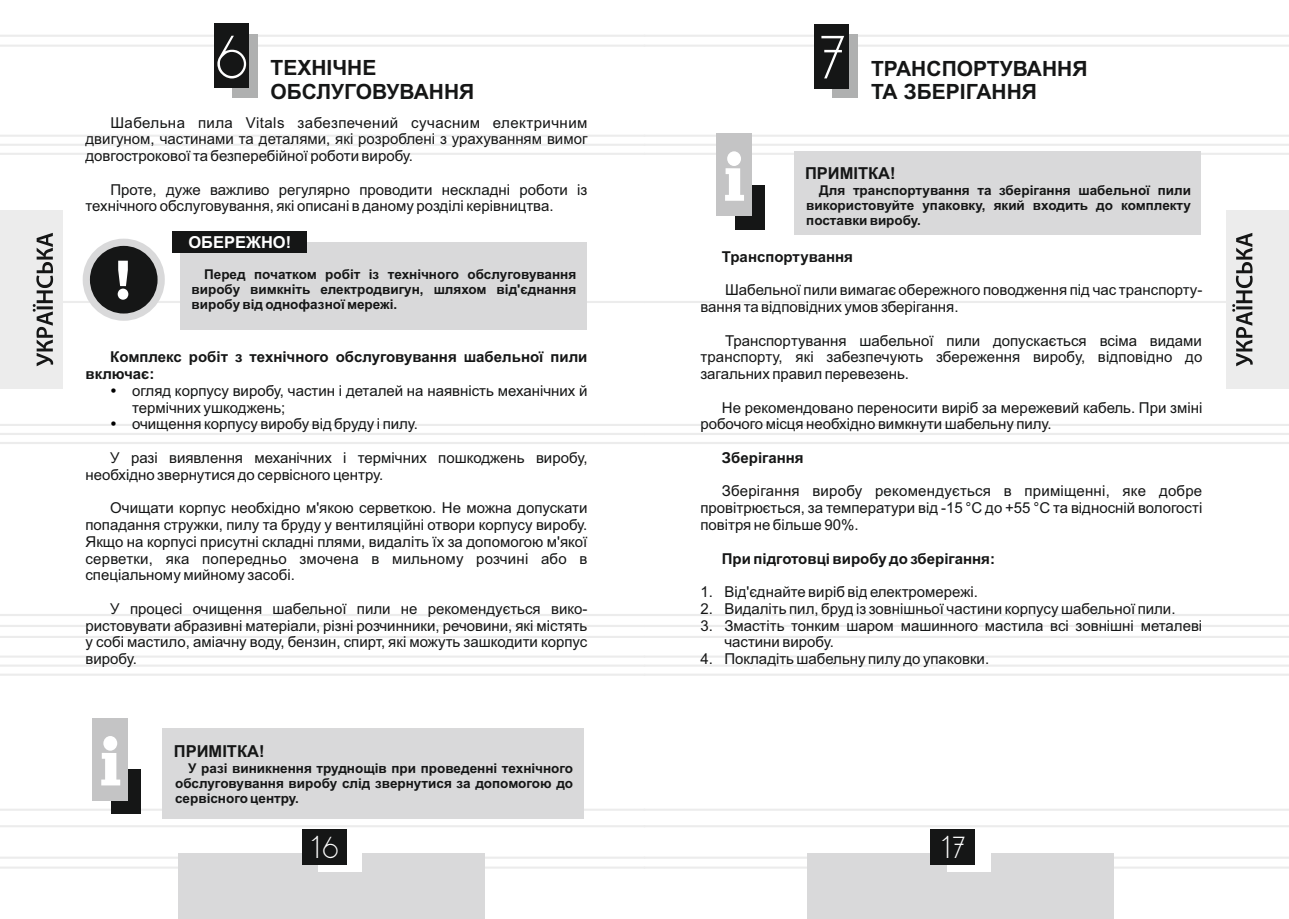
<style>
.page{position:relative;width:1289px;height:919px;background:#fff}
.page>*{position:absolute;margin:0;border:0;box-sizing:border-box;transform-origin:0 0}
.t1{font:52.5px "DS Standart Cyr";color:#fff}
.t2{font:26.25px "DS Standart Cyr";color:#fff}
.t3{font:700 21px/23.4px "Arial";color:#151616}
.t4{font:700 16.5px "Arial";color:#151616}
.t5{font:700 16.5px "Arial";color:#fff}
.t6{font:15px/16.8px "Arial";color:#151616}
.t7{font:700 15px/16.8px "Arial";color:#151616}
.t8{font:700 13.5px/15.1px "Arial";color:#151616;text-align:justify}
</style>
<div class="page">
<hr style="left:644px;top:135px;width:644px;height:2px;background:#ececec">
<hr style="left:644px;top:424px;width:644px;height:2px;background:#ececec">
<hr style="left:644px;top:442px;width:644px;height:2px;background:#ececec">
<hr style="left:644px;top:614px;width:644px;height:2px;background:#ececec">
<hr style="left:644px;top:635px;width:644px;height:3px;background:#ececec">
<hr style="left:644px;top:655px;width:644px;height:2px;background:#ececec">
<hr style="left:644px;top:673px;width:644px;height:2px;background:#ececec">
<hr style="left:644px;top:856px;width:644px;height:2px;background:#ececec">
<hr style="left:644px;top:866px;width:644px;height:2px;background:#ececec">
<hr style="left:644px;top:35px;width:644px;height:2px;background:#ececec">
<hr style="left:644px;top:45px;width:644px;height:2px;background:#ececec">
<hr style="left:644px;top:808px;width:644px;height:2px;background:#ececec">
<hr style="left:644px;top:825px;width:644px;height:2px;background:#ececec">
<hr style="left:644px;top:301px;width:644px;height:2px;background:#ececec">
<hr style="left:0;top:135px;width:644px;height:2px;background:#ececec">
<hr style="left:0;top:424px;width:644px;height:2px;background:#ececec">
<hr style="left:0;top:433px;width:1288px;height:2px;background:#ececec">
<hr style="left:0;top:442px;width:644px;height:2px;background:#ececec">
<hr style="left:0;top:614px;width:644px;height:2px;background:#ececec">
<hr style="left:0;top:625px;width:1288px;height:2px;background:#ececec">
<hr style="left:0;top:635px;width:644px;height:3px;background:#ececec">
<hr style="left:0;top:655px;width:644px;height:2px;background:#ececec">
<hr style="left:0;top:664px;width:1288px;height:3px;background:#f1f1f1">
<hr style="left:0;top:673px;width:644px;height:2px;background:#ececec">
<hr style="left:0;top:856px;width:644px;height:2px;background:#ececec">
<hr style="left:0;top:866px;width:644px;height:2px;background:#ececec">
<hr style="left:0;top:35px;width:644px;height:2px;background:#ececec">
<hr style="left:0;top:45px;width:644px;height:2px;background:#ececec">
<hr style="left:0;top:808px;width:644px;height:2px;background:#ececec">
<hr style="left:0;top:825px;width:644px;height:2px;background:#ececec">
<hr style="left:0;top:301px;width:644px;height:2px;background:#ececec">
<div style="left:178px;top:853px;width:307px;height:65px;background:#d9d9da"></div>
<div style="left:318px;top:832px;width:44px;height:39px;background:#fff"></div>
<div style="left:301px;top:829px;width:45px;height:36px;background:#151616"></div>
<div style="left:0;top:210px;width:62px;height:179px;background:#ececec"></div>
<svg style="left:33px;top:233px;width:20px;height:133px"></svg>
<div style="left:807px;top:853px;width:306px;height:65px;background:#d9d9da"></div>
<div style="left:946px;top:832px;width:44px;height:39px;background:#fff"></div>
<div style="left:930px;top:829px;width:45px;height:36px;background:#151616"></div>
<div style="left:1226px;top:210px;width:62px;height:179px;background:#ececec"></div>
<svg style="left:1232px;top:233px;width:20px;height:133px"></svg>
<div style="left:232px;top:34px;width:25px;height:63px;background:#afb0b0"></div>
<div style="left:214px;top:24px;width:34px;height:64px;background:#151616"></div>
<div style="left:83px;top:239px;width:82px;height:82px;border:14px solid #d9d9da;border-radius:50%"></div>
<div style="left:90px;top:246px;width:67px;height:67px;background:#151616;border-radius:50%"></div>
<svg style="left:118px;top:261px;width:10px;height:39px"></svg>
<div style="left:180px;top:242px;width:407px;height:87px;background:#d9d9da"></div>
<div style="left:172px;top:231px;width:134px;height:22px;background:#151616"></div>
<div style="left:111px;top:769px;width:30px;height:45px;background:#151616"></div>
<div style="left:92px;top:717px;width:36px;height:83px;background:#c4c4c5"></div>
<svg style="left:101px;top:736px;width:19px;height:49px"></svg>
<div style="left:163px;top:727px;width:421px;height:91px;background:#d9d9da"></div>
<div style="left:735px;top:185px;width:29px;height:44px;background:#151616"></div>
<div style="left:716px;top:133px;width:36px;height:83px;background:#c4c4c5"></div>
<svg style="left:0;top:144px;width:1288px;height:57px"></svg>
<div style="left:793px;top:151px;width:407px;height:84px;background:#d9d9da"></div>
<div style="left:832px;top:34px;width:26px;height:64px;background:#afb0b0"></div>
<div style="left:814px;top:24px;width:35px;height:64px;background:#151616"></div>
<h1 class="t1" style="left:216px;top:36px;width:32px">6</h1>
<h3 class="t3" style="left:270px;top:58px;width:205px">ТЕХНІЧНЕ<br>ОБСЛУГОВУВАННЯ</h3>
<p class="t6" style="left:85px;top:115px;width:503px;text-align:justify;text-indent:25px">Шабельна пила Vitals забезпечений сучасним електричним двигуном, частинами та деталями, які розроблені з урахуванням вимог довгострокової та безперебійної роботи виробу.</p>
<p class="t6" style="left:85px;top:182px;width:503px;text-indent:25px">Проте, дуже важливо регулярно проводити нескладні роботи із технічного обслуговування, які описані в даному розділі керівництва.</p>
<p class="t5" style="left:188px;top:236px;width:104px">ОБЕРЕЖНО!</p>
<p class="t8" style="left:191px;top:267px;width:386px;text-indent:13px">Перед початком робіт із технічного обслуговування виробу вимкніть електродвигун, шляхом від'єднання виробу від однофазної мережі.</p>
<p class="t7" style="left:85px;top:350px;width:503px;text-indent:25px">Комплекс робіт з технічного обслуговування шабельної пили включає:</p>
<p class="t6" style="left:132px;top:383px;width:457px">огляд корпусу виробу, частин і деталей на наявність механічних й термічних ушкоджень;<br>очищення корпусу виробу від бруду і пилу.</p>
<p class="t6" style="left:85px;top:450px;width:503px;text-indent:25px">У разі виявлення механічних і термічних пошкоджень виробу, необхідно звернутися до сервісного центру.</p>
<p class="t6" style="left:85px;top:501px;width:503px;text-align:justify;text-indent:25px">Очищати корпус необхідно м'якою серветкою. Не можна допускати попадання стружки, пилу та бруду у вентиляційні отвори корпусу виробу.<br>Якщо на корпусі присутні складні плями, видаліть їх за допомогою м'якої серветки, яка попередньо змочена в мильному розчині або в спеціальному мийному засобі.</p>
<p class="t6" style="left:85px;top:601px;width:503px;text-align:justify;text-indent:25px">У процесі очищення шабельної пили не рекомендується вико&shy;ристовувати абразивні матеріали, різні розчинники, речовини, які містять у собі мастило, аміачну воду, бензин, спирт, які можуть зашкодити корпус виробу.</p>
<p class="t4" style="left:174px;top:744px;width:92px">ПРИМІТКА!</p>
<p class="t8" style="left:175px;top:761px;width:399px;text-indent:13px">У разі виникнення труднощів при проведенні технічного обслуговування виробу слід звернутися за допомогою до сервісного центру.</p>
<h1 class="t1" style="left:820px;top:36px;width:26px">7</h1>
<h3 class="t3" style="left:871px;top:58px;width:218px">ТРАНСПОРТУВАННЯ<br>ТА ЗБЕРІГАННЯ</h3>
<p class="t4" style="left:805px;top:167px;width:92px">ПРИМІТКА!</p>
<p class="t8" style="left:806px;top:183px;width:386px;text-indent:13px">Для транспортування та зберігання шабельної пили використовуйте упаковку, який входить до комплекту поставки виробу.</p>
<p class="t7" style="left:722px;top:249px;width:132px">Транспортування</p>
<p class="t6" style="left:700px;top:283px;width:503px;text-indent:25px">Шабельної пили вимагає обережного поводження під час транспорту&shy;вання та відповідних умов зберігання.</p>
<p class="t6" style="left:700px;top:333px;width:503px;text-align:justify;text-indent:25px">Транспортування шабельної пили допускається всіма видами транспорту, які забезпечують збереження виробу, відповідно до загальних правил перевезень.</p>
<p class="t6" style="left:700px;top:400px;width:503px;text-indent:21px">Не рекомендовано переносити виріб за мережевий кабель. При зміні робочого місця необхідно вимкнути шабельну пилу.</p>
<p class="t7" style="left:722px;top:450px;width:83px">Зберігання</p>
<p class="t6" style="left:700px;top:484px;width:503px;text-align:justify;text-indent:22px">Зберігання виробу рекомендується в приміщенні, яке добре провітрюється, за температури від -15 °С до +55 °С та відносній вологості повітря не більше 90%.</p>
<p class="t7" style="left:721px;top:551px;width:275px">При підготовці виробу до зберігання:</p>
<p class="t6" style="left:700px;top:584px;width:279px">1. Від'єднайте виріб від електромережі.</p>
<p class="t6" style="left:700px;top:601px;width:476px">2. Видаліть пил, бруд із зовнішньої частини корпусу шабельної пили.</p>
<p class="t6" style="left:724px;top:618px;width:479px;text-indent:-24px">3. Змастіть тонким шаром машинного мастила всі зовнішні металеві частини виробу.</p>
<p class="t6" style="left:700px;top:651px;width:290px">4. Покладіть шабельну пилу до упаковки.</p>
<h2 class="t2" style="left:311px;top:836px;width:28px">16</h2>
<h2 class="t2" style="left:941px;top:836px;width:25px">17</h2>
</div>
